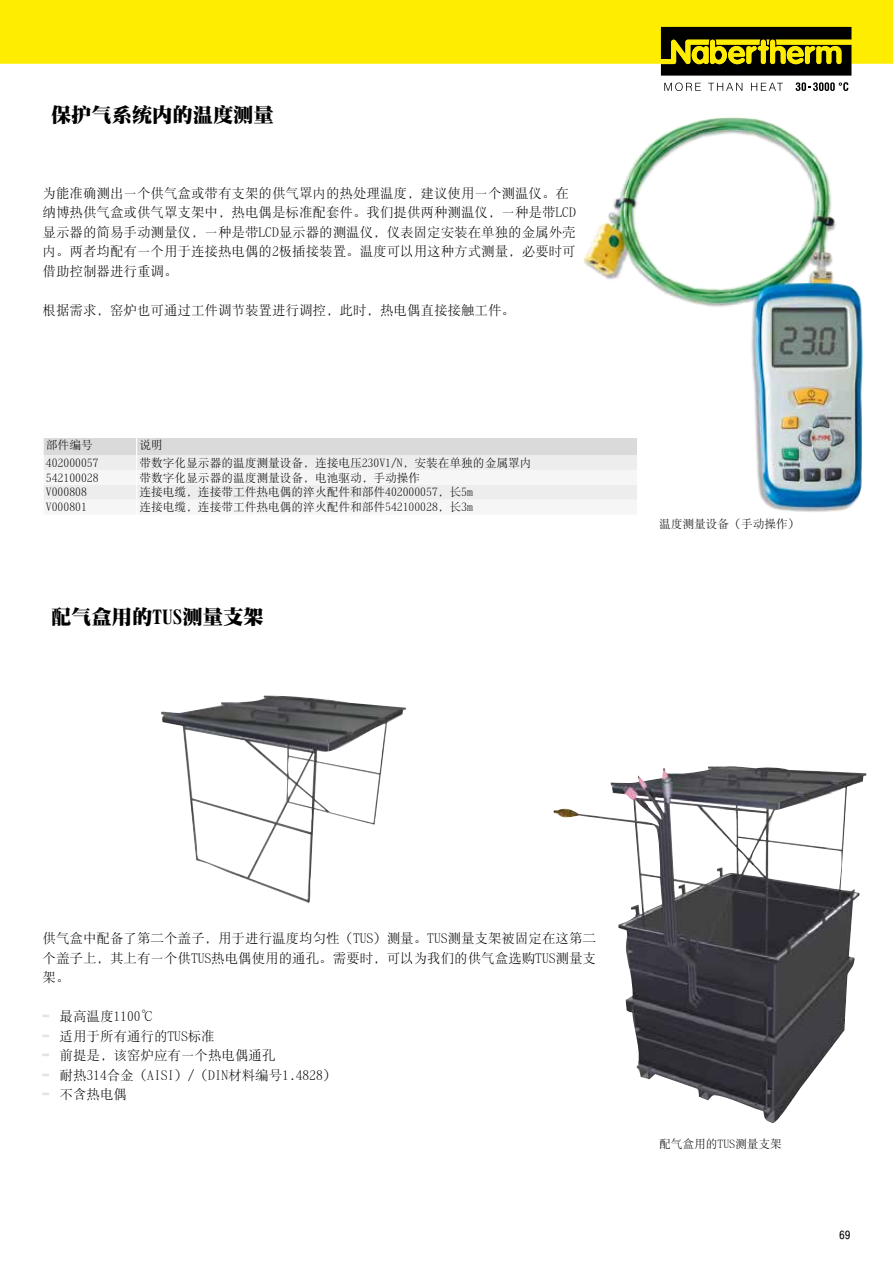
<style>
.page{position:relative;width:893px;height:1263px;background:#fff}
.page>*{position:absolute;margin:0;border:0;box-sizing:border-box;transform-origin:0 0}
.t1{font:20.25px "DF Song W12";color:#000}
.t2{font:13.5px/19.5px "DF Song W3";color:#000}
.t3{font:11.7px "DF Song W3";color:#000}
.t4{font:11.7px "Pragmatica Cond";color:#000}
.s1{font-family:"Blackoak Std";color:#e3e3e3}
</style>
<div class="page">
<img style="left:553px;top:766px;width:313px;height:357px">
<img style="left:161px;top:695px;width:245px;height:208px">
<img style="left:583px;top:117px;width:280px;height:395px">
<svg style="left:43px;top:438px;width:595px;height:74px"></svg>
<div style="left:0;top:0;width:893px;height:64px;background:#ffed00"></div>
<svg style="left:664px;top:83px;width:37px;height:8px"></svg>
<svg style="left:708px;top:83px;width:34px;height:8px"></svg>
<svg style="left:751px;top:83px;width:32px;height:8px"></svg>
<svg style="left:796px;top:82px;width:52px;height:9px"></svg>
<svg style="left:661px;top:27px;width:190px;height:49px;background:#534d02"></svg>
<h1 class="t1" style="left:51px;top:105px;width:224px">保护气系统内的温度测量</h1>
<p class="t2" style="left:43px;top:183px;width:535px">为能准确测出一个供气盒或带有支架的供气罩内的热处理温度，建议使用一个测温仪。在纳博热供气盒或供气罩支架中，热电偶是标准配套件。我们提供两种测温仪，一种是带LCD显示器的简易手动测量仪，一种是带LCD显示器的测温仪，仪表固定安装在单独的金属外壳内。两者均配有一个用于连接热电偶的2极插接装置。温度可以用这种方式测量，必要时可借助控制器进行重调。</p>
<p class="t2" style="left:43px;top:300px;width:474px">根据需求，窑炉也可通过工件调节装置进行调控，此时，热电偶直接接触工件。</p>
<p class="t3" style="left:46px;top:438px;width:48px">部件编号</p>
<p class="t3" style="left:139px;top:438px;width:25px">说明</p>
<p class="t3" style="left:46px;top:457px;width:54px">402000057</p>
<p class="t3" style="left:139px;top:457px;width:393px">带数字化显示器的温度测量设备，连接电压230V1/N，安装在单独的金属罩内</p>
<p class="t3" style="left:46px;top:471px;width:54px">542100028</p>
<p class="t3" style="left:139px;top:471px;width:282px">带数字化显示器的温度测量设备，电池驱动，手动操作</p>
<p class="t3" style="left:46px;top:486px;width:42px">V000808</p>
<p class="t3" style="left:139px;top:486px;width:335px">连接电缆，连接带工件热电偶的淬火配件和部件402000057，长5m</p>
<p class="t3" style="left:46px;top:501px;width:42px">V000801</p>
<p class="t3" style="left:139px;top:501px;width:335px">连接电缆，连接带工件热电偶的淬火配件和部件542100028，长3m</p>
<h1 class="t1" style="left:51px;top:606px;width:214px">配气盒用的TUS测量支架</h1>
<p class="t3" style="left:659px;top:518px;width:142px">温度测量设备（手动操作）</p>
<p class="t2" style="left:43px;top:928px;width:555px;text-align:justify">供气盒中配备了第二个盖子，用于进行温度均匀性（TUS）测量。TUS测量支架被固定在这第二个盖子上，其上有一个供TUS热电偶使用的通孔。需要时，可以为我们的供气盒选购TUS测量支架。</p>
<p class="t2" style="left:43px;top:1006px;width:113px"><span class="s1">–</span> 最高温度1100℃</p>
<p class="t2" style="left:43px;top:1026px;width:174px"><span class="s1">–</span> 适用于所有通行的TUS标准</p>
<p class="t2" style="left:43px;top:1045px;width:235px"><span class="s1">–</span> 前提是，该窑炉应有一个热电偶通孔</p>
<p class="t2" style="left:43px;top:1065px;width:295px"><span class="s1">–</span> 耐热314合金（AISI）/（DIN材料编号1.4828）</p>
<p class="t2" style="left:43px;top:1084px;width:86px"><span class="s1">–</span> 不含热电偶</p>
<p class="t3" style="left:659px;top:1138px;width:124px">配气盒用的TUS测量支架</p>
<p class="t4" style="left:839px;top:1228px;width:13px">69</p>
</div>
